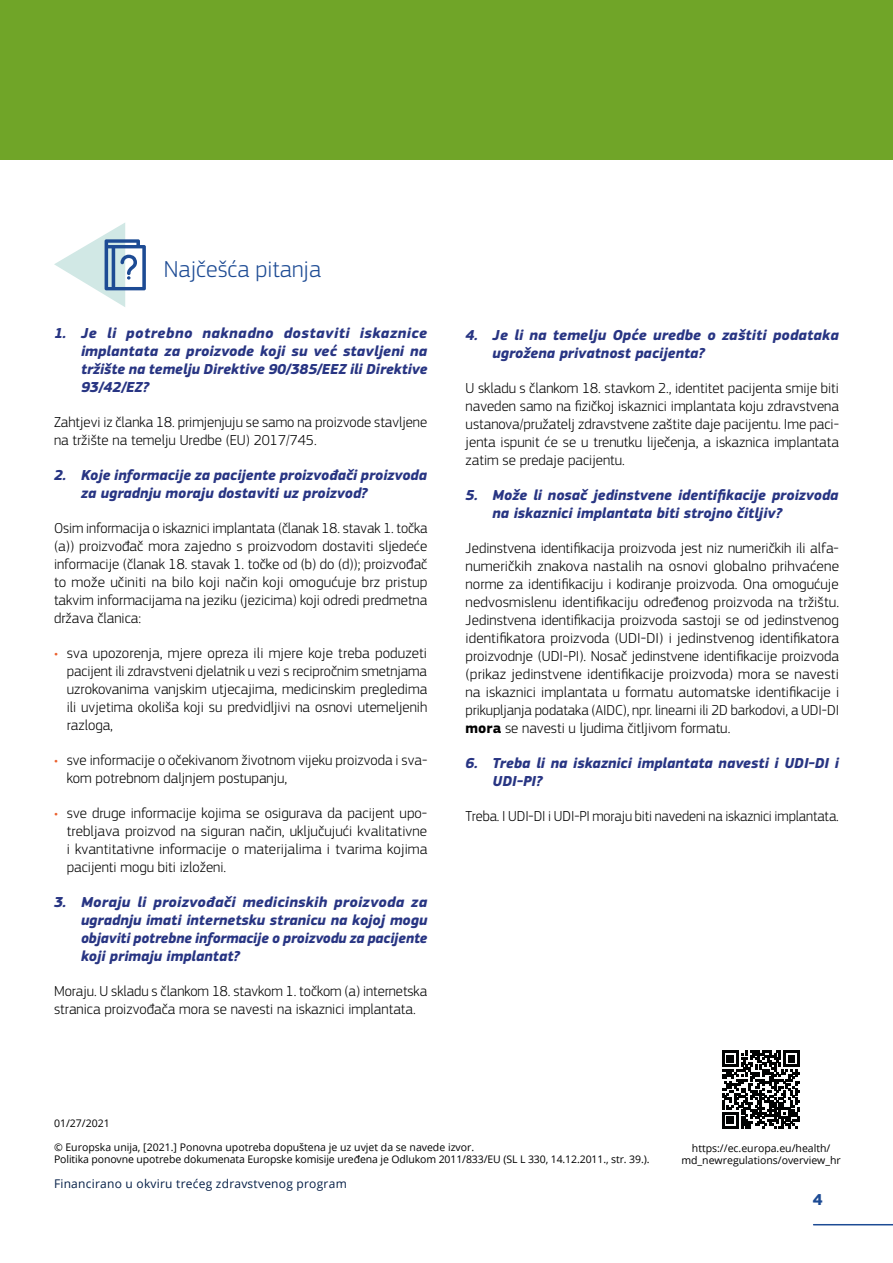
<style>
.page{position:relative;width:893px;height:1263px;background:#fff}
.page>*{position:absolute;margin:0;border:0;box-sizing:border-box;transform-origin:0 0}
.t1{font:300 24px "EC Square Sans Pro";color:#1d4b94}
.t2{font:700 16.5px "EC Square Sans Pro";color:#1d4b94}
.t3{font:300 15px/18px "EC Square Sans Pro";color:#000;text-align:justify}
.t4{font:italic 700 15px/18px "EC Square Sans Pro";color:#283583}
.t5{font:12px "Open Sans";letter-spacing:.02em;color:#051f47}
.t6{font:10.5px/12px "Open Sans";color:#000}
.s1{color:#eb602d}
.s2{font-weight:700}
</style>
<div class="page">
<hr style="left:814px;top:1224px;width:79px;height:1px;background:#1d4b94">
<svg style="left:54px;top:223px;width:92px;height:84px"></svg>
<div style="left:0;top:0;width:893px;height:159px;background:#70a528"></div>
<svg style="left:722px;top:1051px;width:78px;height:77px"></svg>
<h1 class="t1" style="left:164px;top:255px;width:159px">Najčešća pitanja</h1>
<p class="t4" style="left:81px;top:324px;width:348px;text-align:justify;text-indent:-27px">1. Je li potrebno naknadno dostaviti iskaznice implantata za proizvode koji su već stavljeni na tržište na temelju Direktive 90/385/EEZ ili Direktive 93/42/EZ?</p>
<p class="t3" style="left:54px;top:413px;width:375px">Zahtjevi iz članka 18. primjenjuju se samo na proizvode stavljene na tržište na temelju Uredbe (EU) 2017/745.</p>
<p class="t4" style="left:81px;top:466px;width:348px;text-indent:-27px">2. Koje informacije za pacijente proizvođači proizvoda za ugradnju moraju dostaviti uz proizvod?</p>
<p class="t3" style="left:54px;top:519px;width:375px">Osim informacija o iskaznici implantata (članak 18. stavak 1. točka (a)) proizvođač mora zajedno s proizvodom dostaviti sljedeće informacije (članak 18. stavak 1. točke od (b) do (d)); proizvođač to može učiniti na bilo koji način koji omogućuje brz pristup takvim informacijama na jeziku (jezicima) koji odredi predmetna država članica:</p>
<p class="t3" style="left:67px;top:644px;width:362px;text-indent:-13px"><span class="s1">•</span> sva upozorenja, mjere opreza ili mjere koje treba poduzeti pacijent ili zdravstveni djelatnik u vezi s recipročnim smetnjama uzrokovanima vanjskim utjecajima, medicinskim pregledima ili uvjetima okoliša koji su predvidljivi na osnovi utemeljenih razloga,</p>
<p class="t3" style="left:67px;top:751px;width:362px;text-indent:-13px"><span class="s1">•</span> sve informacije o očekivanom životnom vijeku proizvoda i sva&shy;kom potrebnom daljnjem postupanju,</p>
<p class="t3" style="left:67px;top:804px;width:362px;text-indent:-13px"><span class="s1">•</span> sve druge informacije kojima se osigurava da pacijent upo&shy;trebljava proizvod na siguran način, uključujući kvalitativne i kvantitativne informacije o materijalima i tvarima kojima pacijenti mogu biti izloženi.</p>
<p class="t4" style="left:81px;top:893px;width:348px;text-align:justify;text-indent:-27px">3. Moraju li proizvođači medicinskih proizvoda za ugradnju imati internetsku stranicu na kojoj mogu objaviti potrebne informacije o proizvodu za pacijente koji primaju implantat?</p>
<p class="t3" style="left:54px;top:982px;width:375px">Moraju. U skladu s člankom 18. stavkom 1. točkom (a) internetska stranica proizvođača mora se navesti na iskaznici implantata.</p>
<p class="t4" style="left:493px;top:326px;width:348px;text-indent:-27px">4. Je li na temelju Opće uredbe o zaštiti podataka ugrožena privatnost pacijenta?</p>
<p class="t3" style="left:466px;top:379px;width:375px">U skladu s člankom 18. stavkom 2., identitet pacijenta smije biti naveden samo na fizičkoj iskaznici implantata koju zdravstvena ustanova/pružatelj zdravstvene zaštite daje pacijentu. Ime paci&shy;jenta ispunit će se u trenutku liječenja, a iskaznica implantata zatim se predaje pacijentu.</p>
<p class="t4" style="left:493px;top:486px;width:348px;text-indent:-27px">5. Može li nosač jedinstvene identifikacije proizvoda na iskaznici implantata biti strojno čitljiv?</p>
<p class="t3" style="left:466px;top:539px;width:375px">Jedinstvena identifikacija proizvoda jest niz numeričkih ili alfa&shy;numeričkih znakova nastalih na osnovi globalno prihvaćene norme za identifikaciju i kodiranje proizvoda. Ona omogućuje nedvosmislenu identifikaciju određenog proizvoda na tržištu.<br>Jedinstvena identifikacija proizvoda sastoji se od jedinstvenog identifikatora proizvoda (UDI-DI) i jedinstvenog identifikatora proizvodnje (UDI-PI). Nosač jedinstvene identifikacije proizvoda (prikaz jedinstvene identifikacije proizvoda) mora se navesti na iskaznici implantata u formatu automatske identifikacije i prikupljanja podataka (AIDC), npr. linearni ili 2D barkodovi, a UDI-DI <span class="s2">mora</span> se navesti u ljudima čitljivom formatu.</p>
<p class="t4" style="left:493px;top:754px;width:348px;text-indent:-27px">6. Treba li na iskaznici implantata navesti i UDI-DI i<br>UDI-PI?</p>
<p class="t3" style="left:466px;top:807px;width:375px">Treba. I UDI-DI i UDI-PI moraju biti navedeni na iskaznici implantata.</p>
<p class="t6" style="left:54px;top:1117px;width:57px">01/27/2021</p>
<p class="t6" style="left:54px;top:1141px;width:597px">© Europska unija, [2021.] Ponovna upotreba dopuštena je uz uvjet da se navede izvor.<br>Politika ponovne upotrebe dokumenata Europske komisije uređena je Odlukom 2011/833/EU (SL L 330, 14.12.2011., str. 39.).</p>
<p class="t6" style="left:681px;top:1142px;width:161px;text-align:center">https://ec.europa.eu/health/ md_newregulations/overview_hr</p>
<p class="t5" style="left:54px;top:1175px;width:294px">Financirano u okviru trećeg zdravstvenog program</p>
<p class="t2" style="left:813px;top:1189px;width:11px">4</p>
</div>
